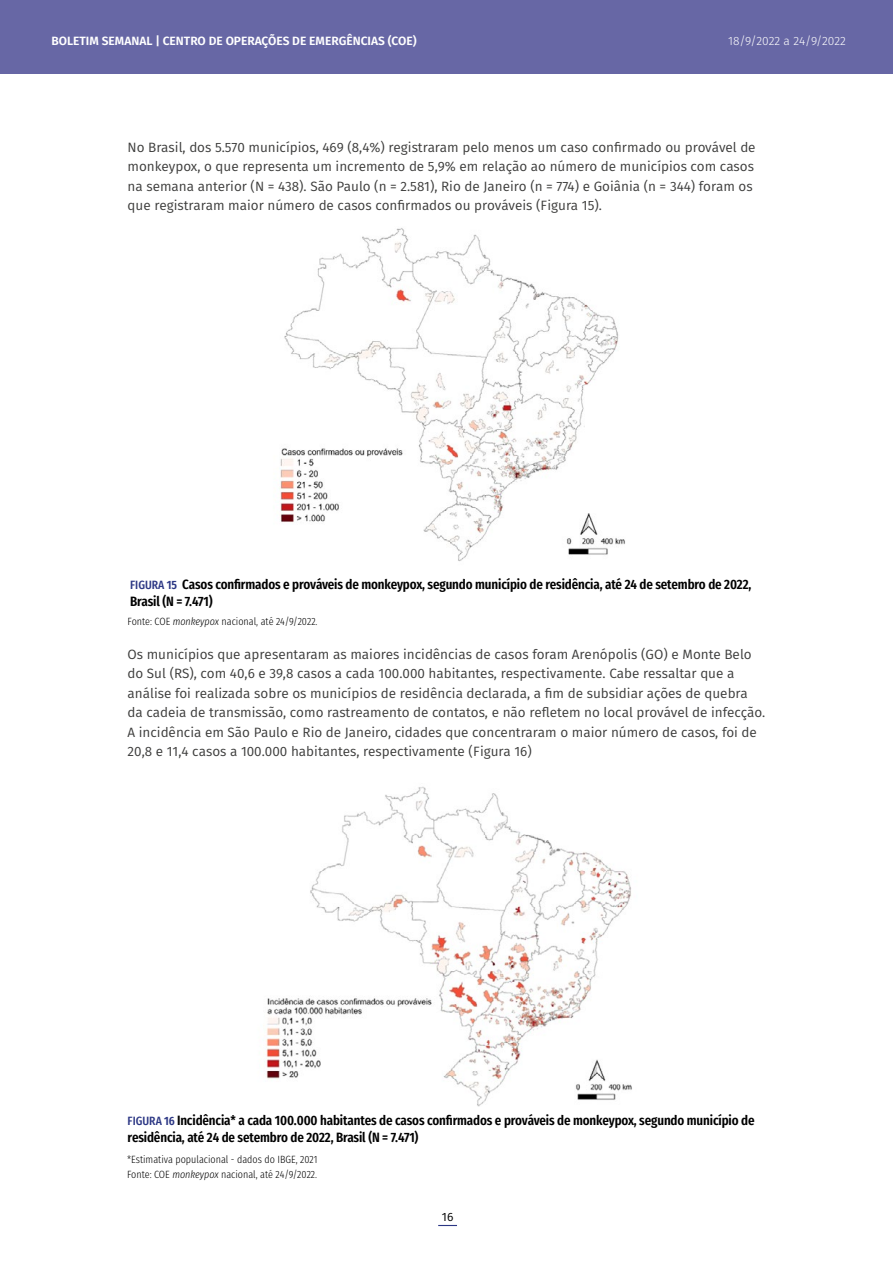
<style>
.page{position:relative;width:893px;height:1263px;background:#fff}
.page>*{position:absolute;margin:0;border:0;box-sizing:border-box;transform-origin:0 0}
.t1{font:13.5px/19.5px "Fira Sans";color:#3c3c3b}
.t2{font:600 13.5px/16.5px "Fira Sans Condensed";letter-spacing:-.01em;color:#000}
.t3{font:600 12px "Fira Sans";color:#fff}
.t4{font:300 12px "Fira Sans";color:#fff}
.t5{font:12px "Fira Sans";color:#000}
.t6{font:300 10.5px/15px "Fira Sans Condensed";color:#000}
.s1{font-weight:500;font-size:12px;color:#2c3784}
.s2{font-size:12px;color:#2c3784}
.s3{font-style:italic}
</style>
<div class="page">
<div style="left:0;top:0;width:893px;height:74px;background:#6767a5"></div>
<svg style="left:438px;top:1225px;width:19px;height:1px"></svg>
<img style="left:280px;top:228px;width:345px;height:333px">
<img style="left:266px;top:786px;width:366px;height:321px">
<p class="t3" style="left:51px;top:33px;width:367px">BOLETIM SEMANAL | CENTRO DE OPERAÇÕES DE EMERGÊNCIAS (COE)</p>
<p class="t4" style="left:728px;top:32px;width:119px">18/9/2022 a 24/9/2022</p>
<p class="t1" style="left:128px;top:137px;width:630px">No Brasil, dos 5.570 municípios, 469 (8,4%) registraram pelo menos um caso confirmado ou provável de monkeypox, o que representa um incremento de 5,9% em relação ao número de municípios com casos na semana anterior (N = 438). São Paulo (n = 2.581), Rio de Janeiro (n = 774) e Goiânia (n = 344) foram os que registraram maior número de casos confirmados ou prováveis (Figura 15).</p>
<p class="t2" style="left:130px;top:575px;width:623px"><span class="s1">FIGURA</span> <span class="s2">15</span> Casos confirmados e prováveis de monkeypox, segundo município de residência, até 24 de setembro de 2022,<br>Brasil (N = 7.471)</p>
<p class="t6" style="left:128px;top:613px;width:192px">Fonte: COE <span class="s3">monkeypox</span> nacional, até 24/9/2022.</p>
<p class="t1" style="left:128px;top:644px;width:639px">Os municípios que apresentaram as maiores incidências de casos foram Arenópolis (GO) e Monte Belo do Sul (RS), com 40,6 e 39,8 casos a cada 100.000 habitantes, respectivamente. Cabe ressaltar que a análise foi realizada sobre os municípios de residência declarada, a fim de subsidiar ações de quebra da cadeia de transmissão, como rastreamento de contatos, e não refletem no local provável de infecção.<br>A incidência em São Paulo e Rio de Janeiro, cidades que concentraram o maior número de casos, foi de 20,8 e 11,4 casos a 100.000 habitantes, respectivamente (Figura 16)</p>
<p class="t2" style="left:128px;top:1111px;width:628px"><span class="s1">FIGURA</span> <span class="s2">16</span> Incidência* a cada 100.000 habitantes de casos confirmados e prováveis de monkeypox, segundo município de residência, até 24 de setembro de 2022, Brasil (N = 7.471)</p>
<p class="t6" style="left:127px;top:1150px;width:192px">*Estimativa populacional - dados do IBGE, 2021<br>Fonte: COE <span class="s3">monkeypox</span> nacional, até 24/9/2022.</p>
<p class="t5" style="left:442px;top:1208px;width:13px">16</p>
</div>
